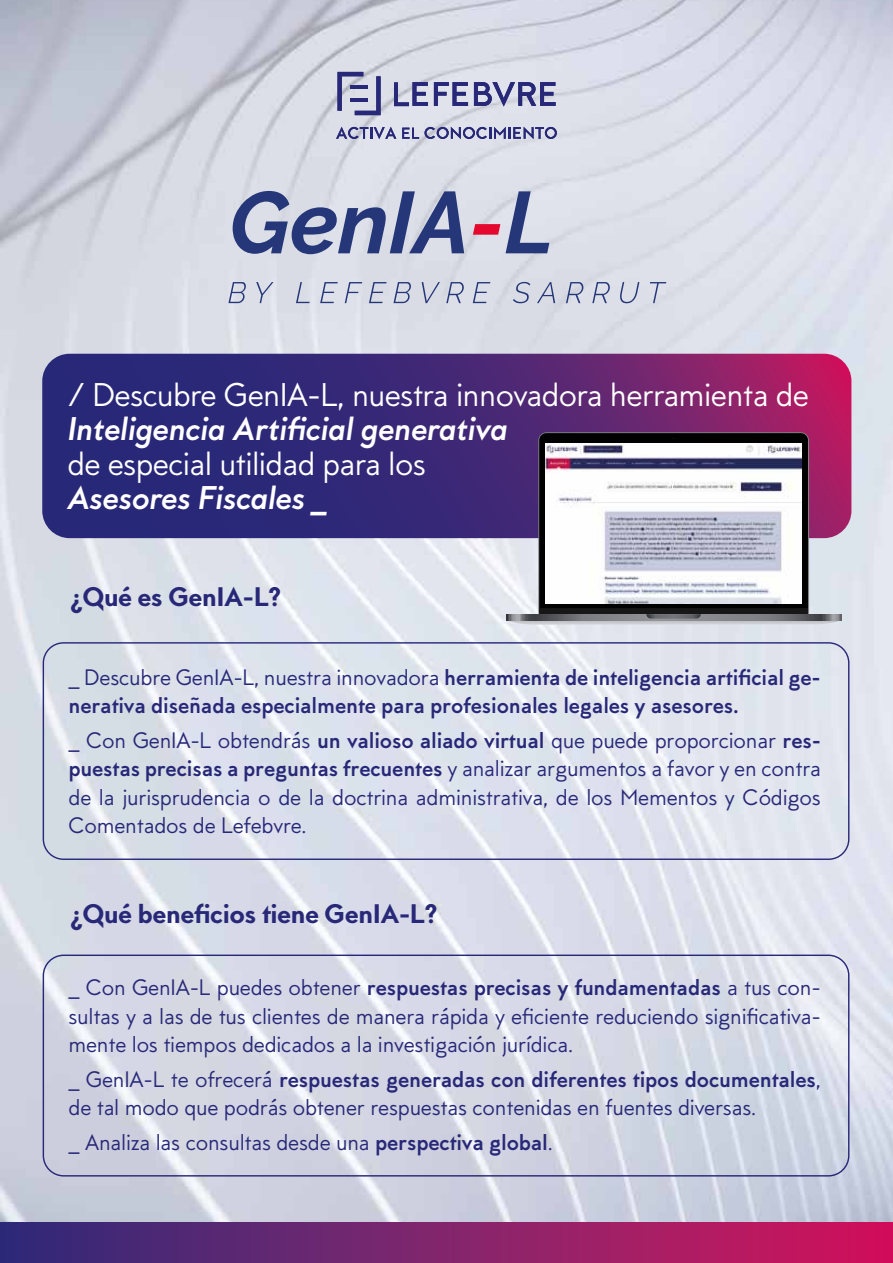
<style>
.page{position:relative;width:893px;height:1263px;background:#fff}
.page>*{position:absolute;margin:0;border:0;box-sizing:border-box;transform-origin:0 0}
.t1{font:33px "MTT Milano";letter-spacing:-.02em;color:#fff}
.t2{font:italic 700 33px "MTT Milano";letter-spacing:-.02em;color:#fff}
.t3{font:900 27px "MTT Milano";letter-spacing:-.025em;color:#282878}
.t4{font:22.5px/28.5px "MTT Milano";letter-spacing:-.01em;color:#282878;text-align:justify}
.t5{font:700 22.5px/28.5px "MTT Milano";letter-spacing:-.01em;color:#282878}
.s1{font-weight:400}
.s2{font-weight:700}
</style>
<div class="page">
<img style="left:0;top:0;width:893px;height:1222px">
<svg style="left:42px;top:354px;width:809px;height:184px;background:#492774"></svg>
<svg style="left:336px;top:127px;width:60px;height:12px"></svg>
<svg style="left:402px;top:127px;width:155px;height:12px;background:#8e90b7"></svg>
<svg style="left:337px;top:72px;width:44px;height:43px;background:#9d9fc0"></svg>
<hr style="left:350px;top:85px;width:18px;height:4px;background:#282878">
<hr style="left:350px;top:98px;width:18px;height:3px;background:#282878">
<svg style="left:394px;top:82px;width:34px;height:24px"></svg>
<svg style="left:434px;top:82px;width:34px;height:24px"></svg>
<svg style="left:474px;top:82px;width:82px;height:25px;background:#8789b3"></svg>
<svg style="left:228px;top:282px;width:18px;height:21px"></svg>
<svg style="left:256px;top:282px;width:17px;height:21px"></svg>
<svg style="left:296px;top:282px;width:14px;height:21px"></svg>
<svg style="left:320px;top:282px;width:18px;height:21px"></svg>
<svg style="left:345px;top:282px;width:17px;height:21px"></svg>
<svg style="left:369px;top:282px;width:18px;height:21px"></svg>
<svg style="left:393px;top:282px;width:18px;height:21px"></svg>
<svg style="left:422px;top:282px;width:18px;height:21px"></svg>
<svg style="left:446px;top:282px;width:18px;height:21px"></svg>
<svg style="left:473px;top:282px;width:17px;height:21px"></svg>
<svg style="left:513px;top:282px;width:17px;height:21px"></svg>
<svg style="left:537px;top:282px;width:18px;height:21px"></svg>
<svg style="left:566px;top:282px;width:17px;height:21px"></svg>
<svg style="left:592px;top:282px;width:18px;height:21px"></svg>
<svg style="left:620px;top:282px;width:19px;height:21px"></svg>
<svg style="left:650px;top:282px;width:16px;height:21px"></svg>
<svg style="left:233px;top:191px;width:231px;height:63px;background:#8b94b6"></svg>
<svg style="left:473px;top:224px;width:27px;height:11px"></svg>
<svg style="left:506px;top:191px;width:43px;height:62px;background:#969ebe"></svg>
<div style="left:43px;top:642px;width:806px;height:218px;border:1px solid #282878;border-radius:20px"></div>
<div style="left:43px;top:954px;width:806px;height:222px;border:1px solid #282878;border-radius:20px"></div>
<div style="left:0;top:1222px;width:893px;height:41px;background:linear-gradient(to right,#2f2e7a,#d4165c)"></div>
<svg style="left:539px;top:433px;width:269px;height:175px;background:#131314"></svg>
<svg style="left:506px;top:608px;width:335px;height:17px;background:#75777a"></svg>
<img style="left:545px;top:444px;width:256px;height:160px">
<h1 class="t1" style="left:67px;top:375px;width:743px">/ Descubre GenIA-L, nuestra innovadora herramienta de</h1>
<h1 class="t2" style="left:67px;top:410px;width:442px">Inteligencia Artificial generativa</h1>
<h1 class="t1" style="left:67px;top:444px;width:360px">de especial utilidad para los</h1>
<h1 class="t2" style="left:67px;top:479px;width:263px">Asesores Fiscales _</h1>
<p class="t3" style="left:69px;top:581px;width:214px">¿Qué es GenIA-L?</p>
<p class="t5" style="left:69px;top:664px;width:754px"><span class="s1">_ Descubre GenIA-L, nuestra innovadora</span> herramienta de inteligencia artificial ge&shy;nerativa diseñada especialmente para profesionales legales y asesores.</p>
<p class="t4" style="left:69px;top:726px;width:754px">_ Con GenIA-L obtendrás <span class="s2">un valioso aliado virtual</span> que puede proporcionar <span class="s2">res&shy;puestas precisas a preguntas frecuentes</span> y analizar argumentos a favor y en contra de la jurisprudencia o de la doctrina administrativa, de los Mementos y Códigos Comentados de Lefebvre.</p>
<p class="t3" style="left:69px;top:898px;width:370px">¿Qué beneficios tiene GenIA-L?</p>
<p class="t4" style="left:69px;top:974px;width:754px">_ Con GenIA-L puedes obtener <span class="s2">respuestas precisas y fundamentadas</span> a tus con&shy;sultas y a las de tus clientes de manera rápida y eficiente reduciendo significativa&shy;mente los tiempos dedicados a la investigación jurídica.</p>
<p class="t4" style="left:69px;top:1065px;width:754px">_ GenIA-L te ofrecerá <span class="s2">respuestas generadas con diferentes tipos documentales</span>, de tal modo que podrás obtener respuestas contenidas en fuentes diversas.</p>
<p class="t4" style="left:69px;top:1128px;width:486px">_ Analiza las consultas desde una <span class="s2">perspectiva global</span>.</p>
</div>
